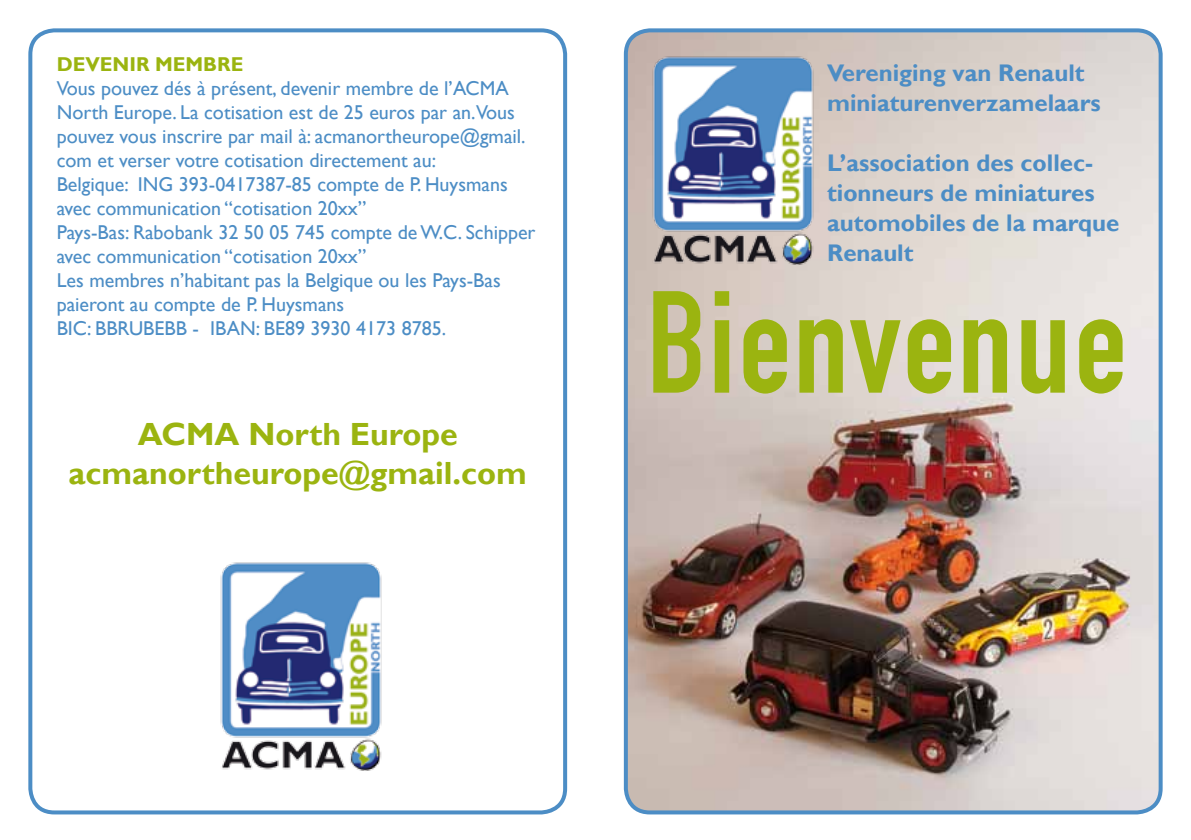
<style>
.page{position:relative;width:1191px;height:840px;background:#fff}
.page>*{position:absolute;margin:0;border:0;box-sizing:border-box;transform-origin:0 0}
.t1{font:152px "DIN1451 EF Eng Alt";color:#9bb410}
.t2{font:700 32px/38.4px "Gill Sans";color:#9bb410;text-align:center}
.t3{font:700 24px/30px "Gill Sans";color:#4c8dc5}
.t4{font:20px/24px "Gill Sans";color:#4c8dc5}
.t5{font:700 20px "Gill Sans";color:#9bb410}
</style>
<div class="page">
<img style="left:627px;top:31px;width:533px;height:781px">
<div style="left:624px;top:28px;width:538px;height:786px;border:4px solid #4c8dc5;border-radius:24px"></div>
<img style="left:652px;top:57px;width:161px;height:220px">
<div style="left:28px;top:28px;width:539px;height:786px;border:4px solid #4c8dc5;border-radius:24px"></div>
<img style="left:220px;top:562px;width:161px;height:209px">
<p class="t5" style="left:57px;top:52px;width:188px">DEVENIR MEMBRE</p>
<p class="t4" style="left:57px;top:76px;width:480px">Vous pouvez dés à présent, devenir membre de l’ACMA North Europe. La cotisation est de 25 euros par an.Vous pouvez vous inscrire par mail à: acmanortheurope@gmail. com et verser votre cotisation directement au:<br>Belgique: ING 393-0417387-85 compte de P. Huysmans avec communication “cotisation 20xx”<br>Pays-Bas: Rabobank 32 50 05 745 compte de W.C. Schipper avec communication “cotisation 20xx”<br>Les membres n’habitant pas la Belgique ou les Pays-Bas paieront au compte de P. Huysmans<br>BIC: BBRUBEBB - IBAN: BE89 3930 4173 8785.</p>
<h2 class="t2" style="left:69px;top:416px;width:460px">ACMA North Europe acmanortheurope@gmail.com</h2>
<p class="t3" style="left:827px;top:58px;width:275px">Vereniging van Renault miniaturenverzamelaars</p>
<p class="t3" style="left:827px;top:148px;width:294px">L’association des collec&shy;tionneurs de miniatures automobiles de la marque<br>Renault</p>
<h1 class="t1" style="left:645px;top:269px;width:483px">Bienvenue</h1>
</div>
